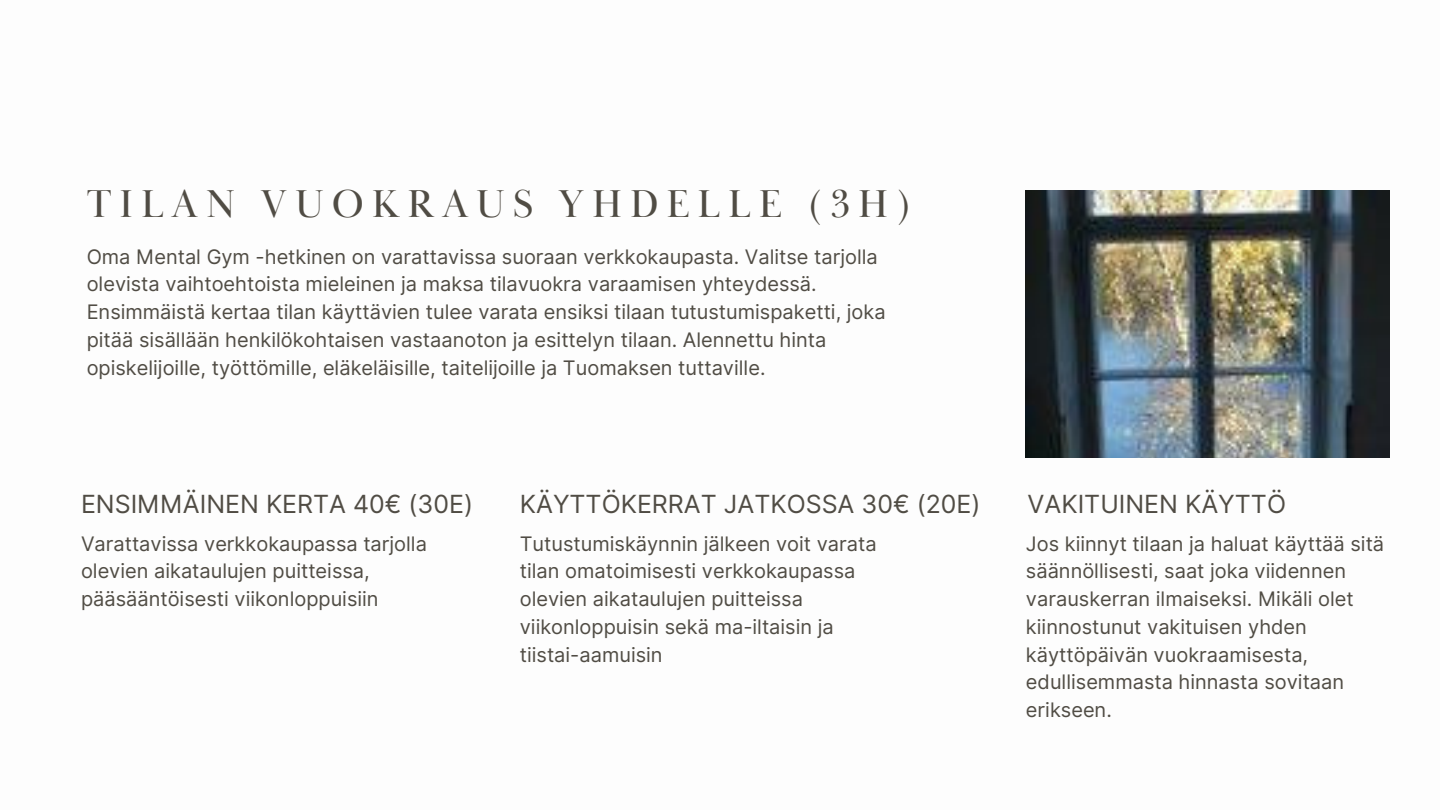
<style>
.page{position:relative;width:1440px;height:810px;background:#fff}
.page>*{position:absolute;margin:0;border:0;box-sizing:border-box;transform-origin:0 0}
.t1{font:40px "Baskerville Display PT";letter-spacing:.2em;color:#504c44}
.t2{font:25px "Inter";color:#504c44}
.t3{font:20px/27.8px "Inter";color:#504c44}
</style>
<div class="page">
<img style="left:1026px;top:191px;width:364px;height:267px">
<h1 class="t1" style="left:87px;top:180px;width:827px">TILAN VUOKRAUS YHDELLE (3H)</h1>
<p class="t3" style="left:87px;top:242px;width:801px">Oma Mental Gym -hetkinen on varattavissa suoraan verkkokaupasta. Valitse tarjolla olevista vaihtoehtoista mieleinen ja maksa tilavuokra varaamisen yhteydessä.<br>Ensimmäistä kertaa tilan käyttävien tulee varata ensiksi tilaan tutustumispaketti, joka pitää sisällään henkilökohtaisen vastaanoton ja esittelyn tilaan. Alennettu hinta opiskelijoille, työttömille, eläkeläisille, taitelijoille ja Tuomaksen tuttaville.</p>
<p class="t2" style="left:81px;top:489px;width:394px">ENSIMMÄINEN KERTA 40€ (30E)</p>
<h2 class="t2" style="left:520px;top:489px;width:462px">KÄYTTÖKERRAT JATKOSSA 30€ (20E)</h2>
<p class="t2" style="left:1028px;top:489px;width:260px">VAKITUINEN KÄYTTÖ</p>
<h2 class="t3" style="left:520px;top:529px;width:358px">Tutustumiskäynnin jälkeen voit varata tilan omatoimisesti verkkokaupassa olevien aikataulujen puitteissa viikonloppuisin sekä ma-iltaisin ja tiistai-aamuisin</h2>
<p class="t3" style="left:1026px;top:529px;width:360px">Jos kiinnyt tilaan ja haluat käyttää sitä säännöllisesti, saat joka viidennen varauskerran ilmaiseksi. Mikäli olet kiinnostunut vakituisen yhden käyttöpäivän vuokraamisesta, edullisemmasta hinnasta sovitaan erikseen.</p>
<h2 class="t3" style="left:81px;top:529px;width:347px">Varattavissa verkkokaupassa tarjolla olevien aikataulujen puitteissa, pääsääntöisesti viikonloppuisiin</h2>
</div>
